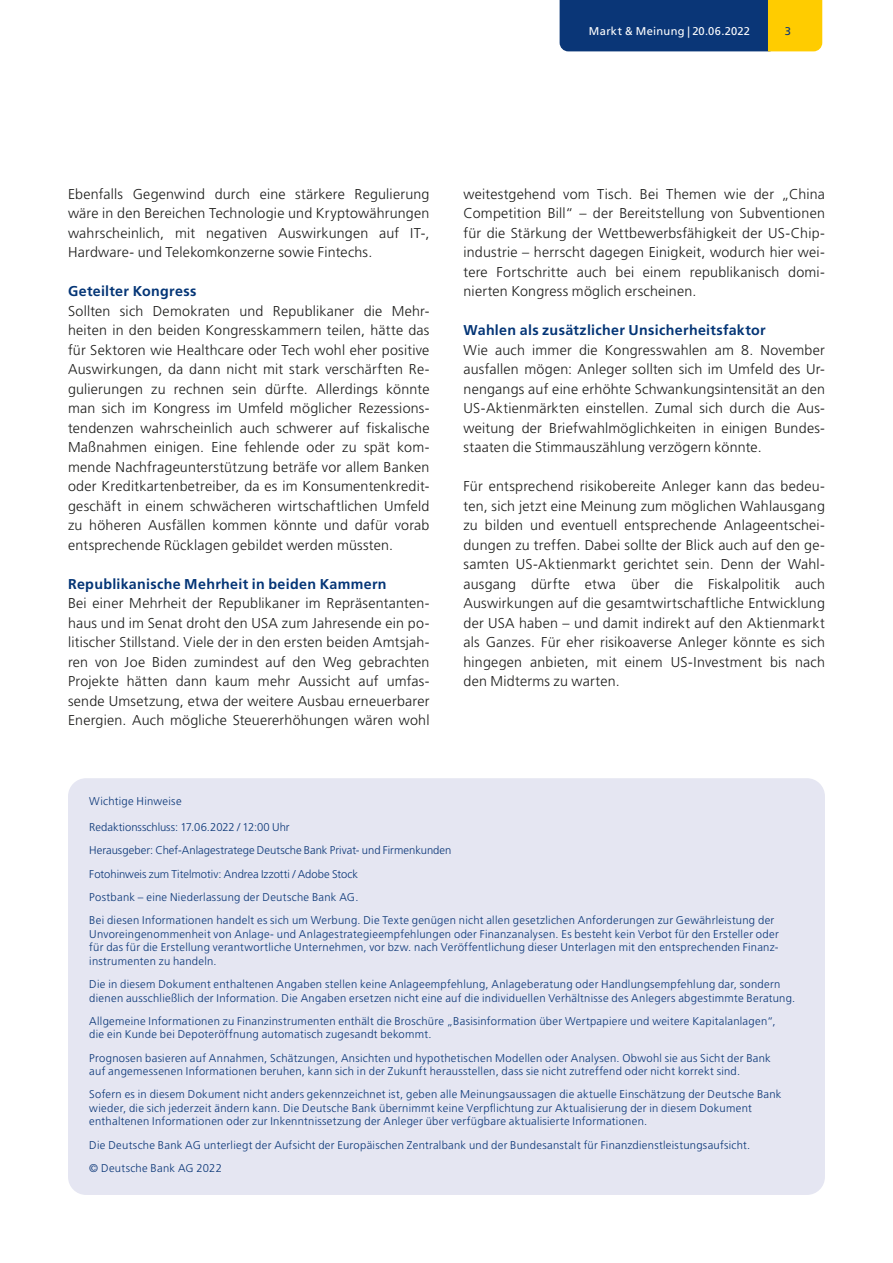
<style>
.page{position:relative;width:893px;height:1263px;background:#fff}
.page>*{position:absolute;margin:0;border:0;box-sizing:border-box;transform-origin:0 0}
.t1{font:300 14.25px/19.5px "Frutiger LT Pro";letter-spacing:.015em;color:#1d1d1b;text-align:justify}
.t2{font:700 14.25px "Frutiger LT Pro";letter-spacing:.025em;color:#043576}
.t3{font:300 11.25px/13.5px "Frutiger LT Pro";letter-spacing:.025em;color:#0a3677}
.t4{font:11.25px "Frutiger LT Pro";letter-spacing:.03em;color:#fff}
.t5{font:11.25px "Frutiger LT Pro";color:#0a3677}
</style>
<div class="page">
<svg style="left:560px;top:0;width:262px;height:51px;background:#3c555e"></svg>
<div style="left:68px;top:778px;width:757px;height:417px;background:#e5e6f2;border-radius:18px"></div>
<p class="t4" style="left:589px;top:24px;width:163px">Markt &amp; Meinung | 20.06.2022</p>
<p class="t5" style="left:785px;top:25px;width:8px">3</p>
<p class="t1" style="left:68px;top:184px;width:363px">Ebenfalls Gegenwind durch eine stärkere Regulierung wäre in den Bereichen Technologie und Kryptowährungen wahrscheinlich, mit negativen Auswirkungen auf IT-, Hardware- und Telekomkonzerne sowie Fintechs.</p>
<p class="t2" style="left:68px;top:283px;width:130px">Geteilter Kongress</p>
<p class="t1" style="left:68px;top:301px;width:363px">Sollten sich Demokraten und Republikaner die Mehr&shy;heiten in den beiden Kongresskammern teilen, hätte das für Sektoren wie Healthcare oder Tech wohl eher positive Auswirkungen, da dann nicht mit stark verschärften Re&shy;gulierungen zu rechnen sein dürfte. Allerdings könnte man sich im Kongress im Umfeld möglicher Rezessions&shy;tendenzen wahrscheinlich auch schwerer auf fiskalische Maßnahmen einigen. Eine fehlende oder zu spät kom&shy;mende Nachfrageunterstützung beträfe vor allem Banken oder Kreditkartenbetreiber, da es im Konsumentenkredit&shy;geschäft in einem schwächeren wirtschaftlichen Umfeld zu höheren Ausfällen kommen könnte und dafür vorab entsprechende Rücklagen gebildet werden müssten.</p>
<p class="t2" style="left:68px;top:575px;width:320px">Republikanische Mehrheit in beiden Kammern</p>
<p class="t1" style="left:68px;top:594px;width:363px">Bei einer Mehrheit der Republikaner im Repräsentanten&shy;haus und im Senat droht den USA zum Jahresende ein po&shy;litischer Stillstand. Viele der in den ersten beiden Amtsjah&shy;ren von Joe Biden zumindest auf den Weg gebrachten Projekte hätten dann kaum mehr Aussicht auf umfas&shy;sende Umsetzung, etwa der weitere Ausbau erneuerbarer Energien. Auch mögliche Steuererhöhungen wären wohl</p>
<p class="t1" style="left:463px;top:184px;width:363px">weitestgehend vom Tisch. Bei Themen wie der „China Competition Bill“ – der Bereitstellung von Subventionen für die Stärkung der Wettbewerbsfähigkeit der US-Chip&shy;industrie – herrscht dagegen Einigkeit, wodurch hier wei&shy;tere Fortschritte auch bei einem republikanisch domi&shy;nierten Kongress möglich erscheinen.</p>
<p class="t2" style="left:463px;top:322px;width:304px">Wahlen als zusätzlicher Unsicherheitsfaktor</p>
<p class="t1" style="left:463px;top:340px;width:363px">Wie auch immer die Kongresswahlen am 8. November ausfallen mögen: Anleger sollten sich im Umfeld des Ur&shy;nengangs auf eine erhöhte Schwankungsintensität an den US-Aktienmärkten einstellen. Zumal sich durch die Aus&shy;weitung der Briefwahlmöglichkeiten in einigen Bundes&shy;staaten die Stimmauszählung verzögern könnte.</p>
<p class="t1" style="left:463px;top:476px;width:363px">Für entsprechend risikobereite Anleger kann das bedeu&shy;ten, sich jetzt eine Meinung zum möglichen Wahlausgang zu bilden und eventuell entsprechende Anlageentschei&shy;dungen zu treffen. Dabei sollte der Blick auch auf den ge&shy;samten US-Aktienmarkt gerichtet sein. Denn der Wahl&shy;ausgang dürfte etwa über die Fiskalpolitik auch Auswirkungen auf die gesamtwirtschaftliche Entwicklung der USA haben – und damit indirekt auf den Aktienmarkt als Ganzes. Für eher risikoaverse Anleger könnte es sich hingegen anbieten, mit einem US-Investment bis nach den Midterms zu warten.</p>
<p class="t3" style="left:89px;top:794px;width:94px">Wichtige Hinweise</p>
<p class="t3" style="left:89px;top:816px;width:686px;line-height:23.2px">Redaktionsschluss: 17.06.2022 / 12:00 Uhr<br>Herausgeber: Chef-Anlagestratege Deutsche Bank Privat- und Firmenkunden<br>Fotohinweis zum Titelmotiv: Andrea Izzotti / Adobe Stock<br>Postbank – eine Niederlassung der Deutsche Bank AG.<br>Bei diesen Informationen handelt es sich um Werbung. Die Texte genügen nicht allen gesetzlichen Anforderungen zur Gewährleistung der</p>
<p class="t3" style="left:89px;top:927px;width:691px;text-align:justify">Unvoreingenommenheit von Anlage- und Anlagestrategieempfehlungen oder Finanzanalysen. Es besteht kein Verbot für den Ersteller oder für das für die Erstellung verantwortliche Unternehmen, vor bzw. nach Veröffentlichung dieser Unterlagen mit den entsprechenden Finanz&shy;instrumenten zu handeln.</p>
<p class="t3" style="left:89px;top:977px;width:708px">Die in diesem Dokument enthaltenen Angaben stellen keine Anlageempfehlung, Anlageberatung oder Handlungsempfehlung dar, sondern dienen ausschließlich der Information. Die Angaben ersetzen nicht eine auf die individuellen Verhältnisse des Anlegers abgestimmte Beratung.</p>
<p class="t3" style="left:89px;top:1014px;width:688px">Allgemeine Informationen zu Finanzinstrumenten enthält die Broschüre „Basisinformation über Wertpapiere und weitere Kapitalanlagen“, die ein Kunde bei Depoteröffnung automatisch zugesandt bekommt.</p>
<p class="t3" style="left:89px;top:1051px;width:683px">Prognosen basieren auf Annahmen, Schätzungen, Ansichten und hypothetischen Modellen oder Analysen. Obwohl sie aus Sicht der Bank auf angemessenen Informationen beruhen, kann sich in der Zukunft herausstellen, dass sie nicht zutreffend oder nicht korrekt sind.</p>
<p class="t3" style="left:89px;top:1088px;width:694px">Sofern es in diesem Dokument nicht anders gekennzeichnet ist, geben alle Meinungsaussagen die aktuelle Einschätzung der Deutsche Bank wieder, die sich jederzeit ändern kann. Die Deutsche Bank übernimmt keine Verpflichtung zur Aktualisierung der in diesem Dokument enthaltenen Informationen oder zur Inkenntnissetzung der Anleger über verfügbare aktualisierte Informationen.</p>
<p class="t3" style="left:89px;top:1133px;width:663px;line-height:23.2px">Die Deutsche Bank AG unterliegt der Aufsicht der Europäischen Zentralbank und der Bundesanstalt für Finanzdienstleistungsaufsicht. © Deutsche Bank AG 2022</p>
</div>
